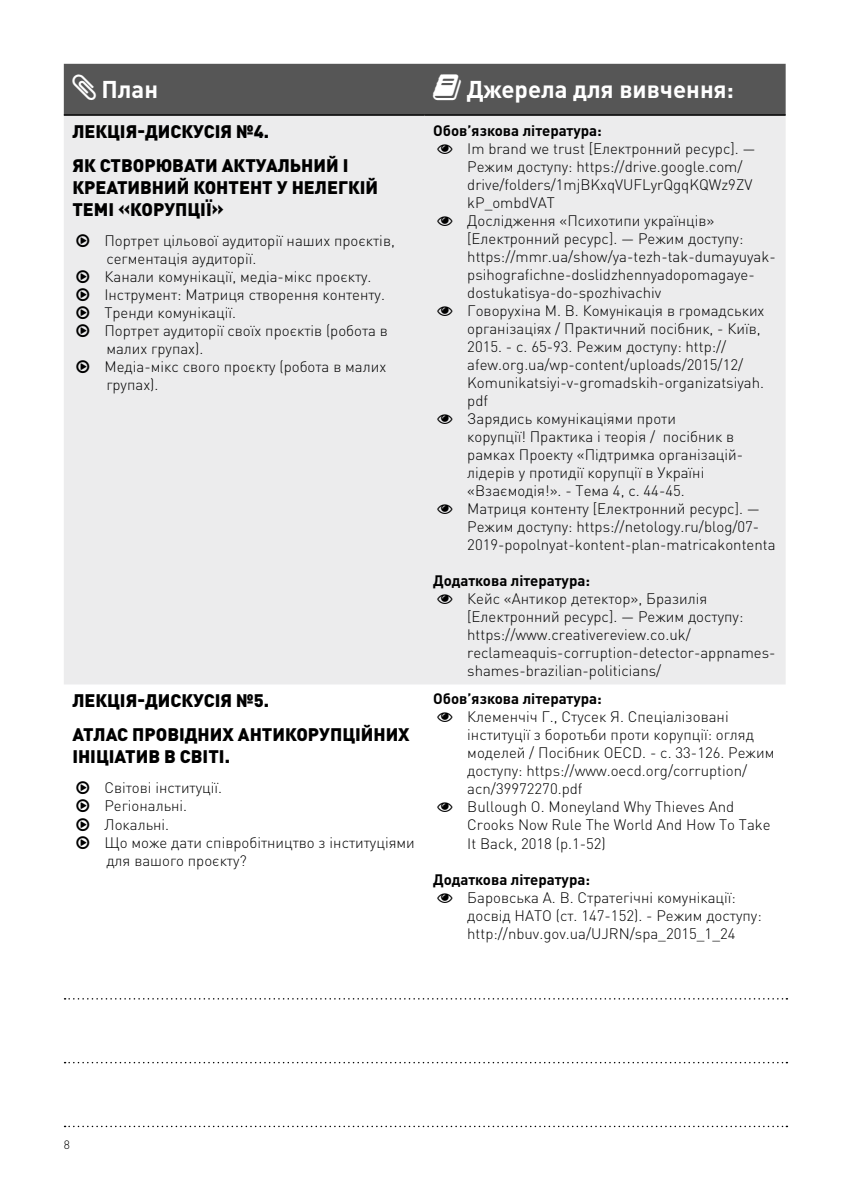
<style>
.page{position:relative;width:851px;height:1191px;background:#fff}
.page>*{position:absolute;margin:0;border:0;box-sizing:border-box;transform-origin:0 0}
.t1{font:700 24px "DIN Pro";color:#fff}
.t2{font:900 18px/34.3px "DIN Pro";color:#000}
.t3{font:300 15px/18px "DIN Pro";color:#000}
.t4{font:700 15px "DIN Pro";color:#000}
.t5{font:300 12px "DIN Pro";color:#000}
</style>
<div class="page">
<svg style="left:65px;top:1061px;width:722px;height:2px"></svg>
<svg style="left:65px;top:998px;width:722px;height:1px"></svg>
<svg style="left:65px;top:1125px;width:722px;height:2px"></svg>
<div style="left:64px;top:116px;width:721px;height:568px;background:#ececed"></div>
<hr style="left:64px;top:114px;width:360px;height:2px;background:#000">
<hr style="left:424px;top:114px;width:361px;height:2px;background:#000">
<div style="left:64px;top:64px;width:721px;height:51px;background:#565656"></div>
<svg style="left:77px;top:235px;width:12px;height:12px"></svg>
<svg style="left:77px;top:271px;width:12px;height:12px"></svg>
<svg style="left:77px;top:289px;width:12px;height:12px"></svg>
<svg style="left:77px;top:307px;width:12px;height:12px"></svg>
<svg style="left:77px;top:325px;width:12px;height:12px"></svg>
<svg style="left:77px;top:361px;width:12px;height:12px"></svg>
<svg style="left:437px;top:144px;width:15px;height:10px"></svg>
<svg style="left:437px;top:216px;width:15px;height:10px"></svg>
<svg style="left:437px;top:306px;width:15px;height:10px"></svg>
<svg style="left:437px;top:414px;width:15px;height:10px"></svg>
<svg style="left:437px;top:504px;width:15px;height:10px"></svg>
<svg style="left:437px;top:594px;width:15px;height:10px"></svg>
<h1 class="t1" style="left:101px;top:73px;width:58px">План</h1>
<h1 class="t1" style="left:466px;top:73px;width:269px">Джерела для вивчення:</h1>
<p class="t2" style="left:72px;top:114px;width:277px">Лекція-дискусія №4.<br>Як створювати актуальний і</p>
<p class="t2" style="left:72px;top:176px;width:307px;line-height:21.6px">креативний контент у нелегкій темі «корупції»</p>
<p class="t3" style="left:104px;top:231px;width:292px">Портрет цільової аудиторії наших проєктів, сегментація аудиторії.<br>Канали комунікації, медіа-мікс проєкту.<br>Інструмент: Матриця створення контенту.<br>Тренди комунікації.<br>Портрет аудиторії своїх проєктів (робота в малих групах).<br>Медіа-мікс свого проєкту (робота в малих групах).</p>
<p class="t4" style="left:433px;top:120px;width:170px">Обов’язкова література:</p>
<p class="t3" style="left:467px;top:139px;width:310px">Im brand we trust [Електронний ресурс]. — Режим доступу: https://drive.google.com/ drive/folders/1mjBKxqVUFLyrQgqKQWz9ZV kP_ombdVAT<br>Дослідження «Психотипи українців» [Електронний ресурс]. — Режим доступу: https://mmr.ua/show/ya-tezh-tak-dumayuyak&shy;psihografichne-doslidzhennyadopomagaye&shy;dostukatisya-do-spozhivachiv<br>Говорухіна М. В. Комунікація в громадських організаціях / Практичний посібник, - Київ, 2015. - с. 65-93. Режим доступу: http:// afew.org.ua/wp-content/uploads/2015/12/ Komunikatsiyi-v-gromadskih-organizatsiyah. pdf<br>Зарядись комунікаціями проти<br>корупції! Практика і теорія / посібник в рамках Проекту «Підтримка організацій&shy;лідерів у протидії корупції в Україні «Взаємодія!». - Тема 4, с. 44-45.<br>Матриця контенту [Електронний ресурс]. — Режим доступу: https://netology.ru/blog/07- 2019-popolnyat-kontent-plan-matricakontenta</p>
<p class="t4" style="left:433px;top:570px;width:158px">Додаткова література:</p>
<p class="t3" style="left:467px;top:589px;width:310px">Кейс «Антикор детектор», Бразилія [Електронний ресурс]. — Режим доступу: https://www.creativereview.co.uk/ reclameaquis-corruption-detector-appnames&shy;shames-brazilian-politicians/</p>
<p class="t2" style="left:72px;top:682px;width:339px">Лекція-дискусія №5.<br>Атлас провідних антикорупційних</p>
<p class="t2" style="left:72px;top:738px;width:159px">ініціатив в світі.</p>
<p class="t3" style="left:104px;top:778px;width:312px">Світові інституції.<br>Регіональні.<br>Локальні.<br>Що може дати співробітництво з інституціями для вашого проєкту?</p>
<p class="t4" style="left:433px;top:689px;width:170px">Обов’язкова література:</p>
<p class="t3" style="left:467px;top:707px;width:308px">Клеменчіч Г., Стусек Я. Спеціалізовані інституції з боротьби проти корупції: огляд моделей / Посібник OECD. - с. 33-126. Режим доступу: https://www.oecd.org/corruption/ acn/39972270.pdf<br>Bullough O. Moneyland Why Thieves And Crooks Now Rule The World And How To Take It Back, 2018 (p.1-52)</p>
<p class="t4" style="left:433px;top:869px;width:158px">Додаткова література:</p>
<p class="t3" style="left:467px;top:887px;width:296px">Баровська А. В. Стратегічні комунікації: досвід НАТО (ст. 147-152). - Режим доступу: http://nbuv.gov.ua/UJRN/spa_2015_1_24</p>
<p class="t5" style="left:64px;top:1136px;width:8px">8</p>
</div>
